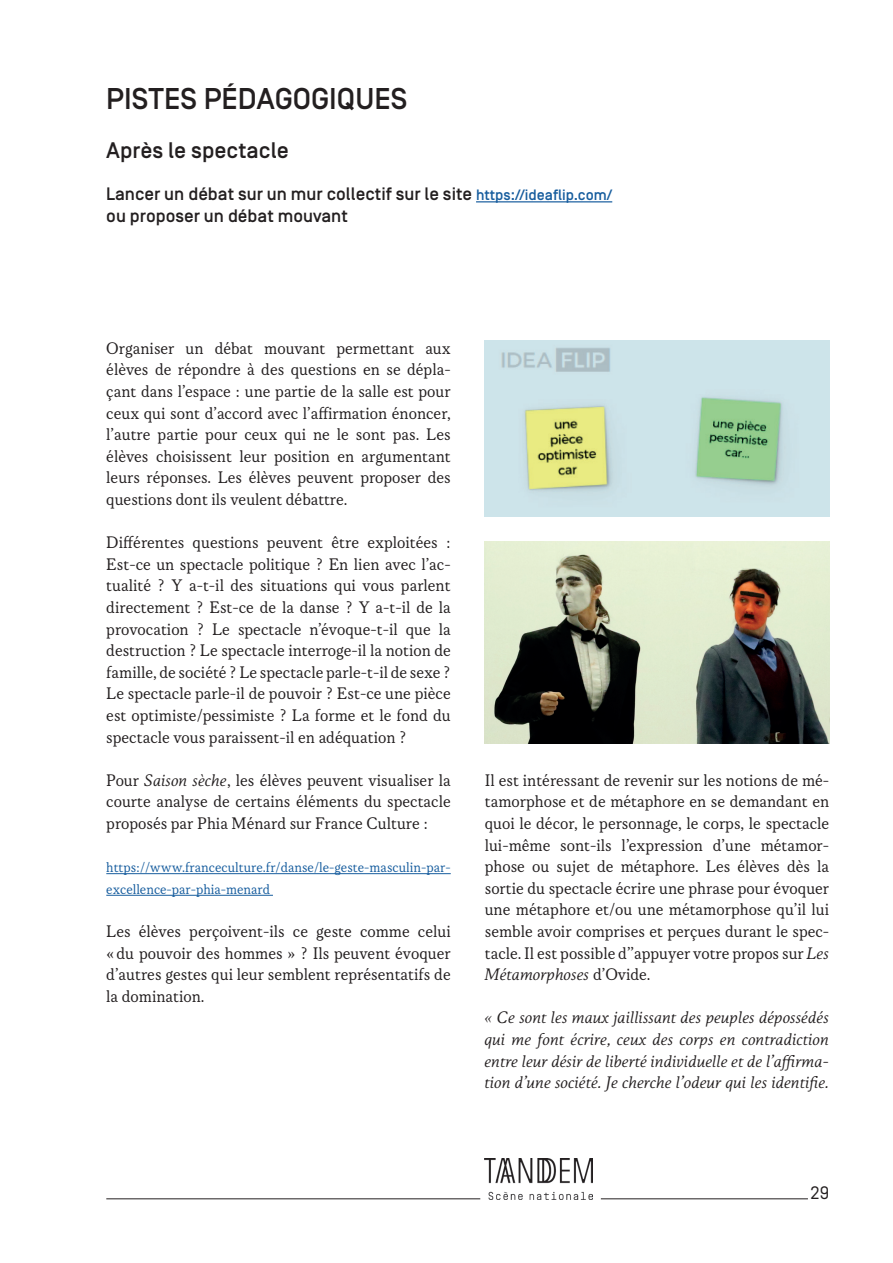
<style>
.page{position:relative;width:893px;height:1263px;background:#fff}
.page>*{position:absolute;margin:0;border:0;box-sizing:border-box;transform-origin:0 0}
.t1{font:500 30px "Simplon Norm";color:#231f20}
.t2{font:500 22.5px "Simplon Norm";color:#231f20}
.t3{font:18px/21.6px "Korpus A";color:#231f20;text-align:justify}
.t4{font:18px/21.6px "Korpus A10";color:#231f20;text-align:justify}
.t5{font:500 18px/21.6px "Simplon Norm";color:#231f20}
.t6{font:18px "Simplon Norm";color:#231f20}
.t7{font:15px/21.6px "Korpus A";color:#175d9e}
.s1{font-size:15px;color:#175d9e}
.s2{font-family:"Korpus A10"}
.s3{font-family:"Korpus A"}
</style>
<div class="page">
<img style="left:485px;top:1159px;width:107px;height:40px">
<hr style="left:106px;top:1198px;width:374px;height:1px;background:#231f20">
<hr style="left:601px;top:1198px;width:207px;height:1px;background:#231f20">
<hr style="left:476px;top:201px;width:136px;height:1px;background:#175d9e">
<hr style="left:106px;top:873px;width:345px;height:1px;background:#175d9e">
<hr style="left:106px;top:895px;width:167px;height:1px;background:#175d9e">
<img style="left:485px;top:340px;width:344px;height:177px">
<img style="left:485px;top:541px;width:344px;height:202px">
<h1 class="t1" style="left:106px;top:83px;width:303px">PISTES PÉDAGOGIQUES</h1>
<p class="t2" style="left:106px;top:138px;width:184px">Après le spectacle</p>
<p class="t5" style="left:106px;top:184px;width:507px">Lancer un débat sur un mur collectif sur le site <span class="s1">https://ideaflip.com/ </span>ou proposer un débat mouvant</p>
<p class="t3" style="left:106px;top:337px;width:346px">Organiser un débat mouvant permettant aux élèves de répondre à des questions en se dépla&shy;çant dans l’espace : une partie de la salle est pour ceux qui sont d’accord avec l’affirmation énoncer, l’autre partie pour ceux qui ne le sont pas. Les élèves choisissent leur position en argumentant leurs réponses. Les élèves peuvent proposer des questions dont ils veulent débattre.</p>
<p class="t3" style="left:106px;top:531px;width:346px">Différentes questions peuvent être exploitées :<br>Est-ce un spectacle politique ? En lien avec l’ac&shy;tualité ? Y a-t-il des situations qui vous parlent directement ? Est-ce de la danse ? Y a-t-il de la provocation ? Le spectacle n’évoque-t-il que la destruction ? Le spectacle interroge-il la notion de famille, de société ? Le spectacle parle-t-il de sexe ?<br>Le spectacle parle-il de pouvoir ? Est-ce une pièce est optimiste/pessimiste ? La forme et le fond du spectacle vous paraissent-il en adéquation ?</p>
<p class="t3" style="left:106px;top:769px;width:346px">Pour <span class="s2">Saison sèche</span>, les élèves peuvent visualiser la courte analyse de certains éléments du spectacle proposés par Phia Ménard sur France Culture :</p>
<p class="t7" style="left:106px;top:856px;width:346px">https://www.franceculture.fr/danse/le-geste-masculin-par&shy;excellence-par-phia-menard</p>
<p class="t3" style="left:106px;top:920px;width:346px">Les élèves perçoivent-ils ce geste comme celui « du pouvoir des hommes » ? Ils peuvent évoquer d’autres gestes qui leur semblent représentatifs de la domination.</p>
<p class="t3" style="left:485px;top:769px;width:346px">Il est intéressant de revenir sur les notions de mé&shy;tamorphose et de métaphore en se demandant en quoi le décor, le personnage, le corps, le spectacle lui-même sont-ils l’expression d’une métamor&shy;phose ou sujet de métaphore. Les élèves dès la sortie du spectacle écrire une phrase pour évoquer une métaphore et/ou une métamorphose qu’il lui semble avoir comprises et perçues durant le spec&shy;tacle. Il est possible d’’appuyer votre propos sur <span class="s2">Les</span></p>
<p class="t4" style="left:485px;top:964px;width:167px">Métamorphoses <span class="s3">d’Ovide.</span></p>
<p class="t4" style="left:485px;top:1007px;width:346px">« Ce sont les maux jaillissant des peuples dépossédés qui me font écrire, ceux des corps en contradiction entre leur désir de liberté individuelle et de l’affirma&shy;tion d’une société. Je cherche l’odeur qui les identifie.</p>
<p class="t6" style="left:811px;top:1183px;width:20px">29</p>
</div>
